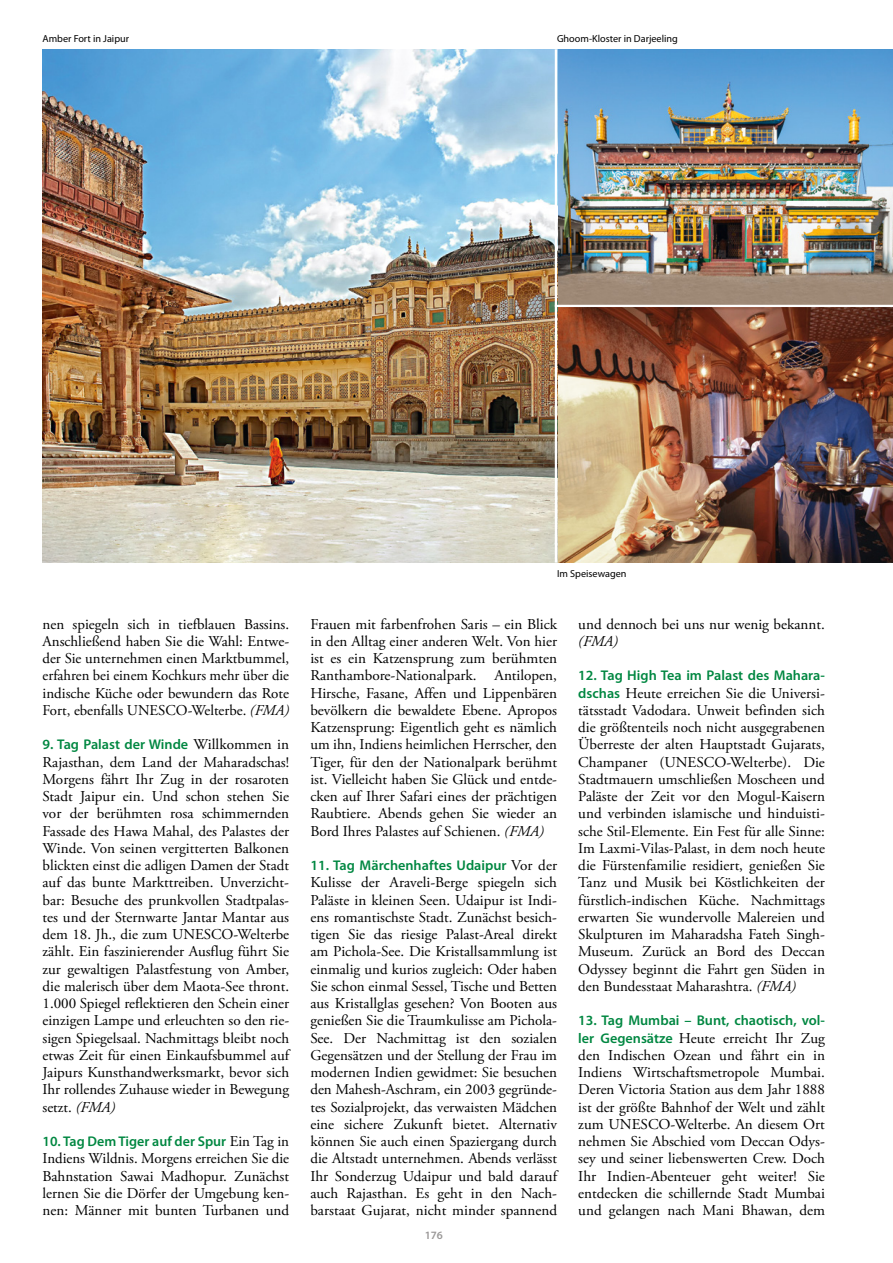
<style>
.page{position:relative;width:893px;height:1263px;background:#fff}
.page>*{position:absolute;margin:0;border:0;box-sizing:border-box;transform-origin:0 0}
.t1{font:15px/17.2px "Adobe Garamond Pro";color:#000;text-align:justify}
.t2{font:italic 15px "Adobe Garamond Pro";color:#000}
.t3{font:600 14.1px "Myriad Pro";color:#008741}
.t4{font:600 11.25px "Myriad Pro";color:#9a9897}
.t5{font:10.2px "Myriad Pro";color:#000}
.s1{font-style:italic}
.s2{font-family:"Adobe Garamond Pro";font-weight:400;font-size:15px;color:#000}
.s3{font-family:"Myriad Pro";font-weight:600;font-size:14.1px;color:#008741}
</style>
<div class="page">
<img style="left:43px;top:49px;width:850px;height:513px">
<hr style="left:555px;top:305px;width:338px;height:2px;background:#fff">
<hr style="left:555px;top:49px;width:2px;height:513px;background:#fff">
<p class="t5" style="left:43px;top:33px;width:88px">Amber Fort in Jaipur</p>
<p class="t5" style="left:557px;top:33px;width:122px">Ghoom-Kloster in Darjeeling</p>
<p class="t1" style="left:43px;top:616px;width:248px">nen spiegeln sich in tiefblauen Bassins.<br>Anschließend haben Sie die Wahl: Entwe&shy;der Sie unternehmen einen Marktbummel, erfahren bei einem Kochkurs mehr über die indische Küche oder bewundern das Rote Fort, ebenfalls UNESCO-Welterbe. <span class="s1">(FMA)</span></p>
<p class="t3" style="left:43px;top:737px;width:248px">9. Tag Palast der Winde <span class="s2">Willkommen in</span></p>
<p class="t1" style="left:43px;top:754px;width:248px">Rajasthan, dem Land der Maharadschas!<br>Morgens fährt Ihr Zug in der rosaroten Stadt Jaipur ein. Und schon stehen Sie vor der berühmten rosa schimmernden Fassade des Hawa Mahal, des Palastes der Winde. Von seinen vergitterten Balkonen blickten einst die adligen Damen der Stadt auf das bunte Markttreiben. Unverzicht&shy;bar: Besuche des prunkvollen Stadtpalas&shy;tes und der Sternwarte Jantar Mantar aus dem 18. Jh., die zum UNESCO-Welterbe zählt. Ein faszinierender Ausflug führt Sie zur gewaltigen Palastfestung von Amber, die malerisch über dem Maota-See thront.<br>1.000 Spiegel reflektieren den Schein einer einzigen Lampe und erleuchten so den rie&shy;sigen Spiegelsaal. Nachmittags bleibt noch etwas Zeit für einen Einkaufsbummel auf Jaipurs Kunsthandwerksmarkt, bevor sich Ihr rollendes Zuhause wieder in Bewegung setzt. <span class="s1">(FMA)</span></p>
<p class="t3" style="left:43px;top:1134px;width:248px">10. Tag Dem Tiger auf der Spur <span class="s2">Ein Tag in</span></p>
<p class="t1" style="left:43px;top:1150px;width:248px">Indiens Wildnis. Morgens erreichen Sie die Bahnstation Sawai Madhopur. Zunächst lernen Sie die Dörfer der Umgebung ken&shy;nen: Männer mit bunten Turbanen und</p>
<p class="t5" style="left:557px;top:567px;width:71px">Im Speisewagen</p>
<p class="t1" style="left:310px;top:616px;width:248px">Frauen mit farbenfrohen Saris – ein Blick in den Alltag einer anderen Welt. Von hier ist es ein Katzensprung zum berühmten Ranthambore-Nationalpark. Antilopen, Hirsche, Fasane, Affen und Lippenbären bevölkern die bewaldete Ebene. Apropos Katzensprung: Eigentlich geht es nämlich um ihn, Indiens heimlichen Herrscher, den Tiger, für den der Nationalpark berühmt ist. Vielleicht haben Sie Glück und entde&shy;cken auf Ihrer Safari eines der prächtigen Raubtiere. Abends gehen Sie wieder an Bord Ihres Palastes auf Schienen. <span class="s1">(FMA)</span></p>
<p class="t3" style="left:310px;top:858px;width:248px">11. Tag Märchenhaftes Udaipur <span class="s2">Vor der</span></p>
<p class="t1" style="left:310px;top:874px;width:248px">Kulisse der Araveli-Berge spiegeln sich Paläste in kleinen Seen. Udaipur ist Indi&shy;ens romantischste Stadt. Zunächst besich&shy;tigen Sie das riesige Palast-Areal direkt am Pichola-See. Die Kristallsammlung ist einmalig und kurios zugleich: Oder haben Sie schon einmal Sessel, Tische und Betten aus Kristallglas gesehen? Von Booten aus genießen Sie die Traumkulisse am Pichola-See. Der Nachmittag ist den sozialen Gegensätzen und der Stellung der Frau im modernen Indien gewidmet: Sie besuchen den Mahesh-Aschram, ein 2003 gegründe&shy;tes Sozialprojekt, das verwaisten Mädchen eine sichere Zukunft bietet. Alternativ können Sie auch einen Spaziergang durch die Altstadt unternehmen. Abends verlässt Ihr Sonderzug Udaipur und bald darauf auch Rajasthan. Es geht in den Nach&shy;barstaat Gujarat, nicht minder spannend</p>
<p class="t4" style="left:425px;top:1229px;width:20px">176</p>
<p class="t1" style="left:578px;top:616px;width:248px">und dennoch bei uns nur wenig bekannt.</p>
<p class="t2" style="left:578px;top:632px;width:41px">(FMA)</p>
<p class="t3" style="left:578px;top:668px;width:248px">12. Tag High Tea im Palast des Mahara-</p>
<p class="t1" style="left:578px;top:685px;width:248px"><span class="s3">dschas</span> Heute erreichen Sie die Universi&shy;tätsstadt Vadodara. Unweit befinden sich die größtenteils noch nicht ausgegrabenen Überreste der alten Hauptstadt Gujarats, Champaner (UNESCO-Welterbe). Die Stadtmauern umschließen Moscheen und Paläste der Zeit vor den Mogul-Kaisern und verbinden islamische und hinduisti&shy;sche Stil-Elemente. Ein Fest für alle Sinne:<br>Im Laxmi-Vilas-Palast, in dem noch heute die Fürstenfamilie residiert, genießen Sie Tanz und Musik bei Köstlichkeiten der fürstlich-indischen Küche. Nachmittags erwarten Sie wundervolle Malereien und Skulpturen im Maharadsha Fateh Singh-Museum. Zurück an Bord des Deccan Odyssey beginnt die Fahrt gen Süden in den Bundesstaat Maharashtra. <span class="s1">(FMA)</span></p>
<p class="t3" style="left:578px;top:1013px;width:248px">13. Tag Mumbai – Bunt, chaotisch, vol-</p>
<p class="t1" style="left:578px;top:1030px;width:248px"><span class="s3">ler Gegensätze</span> Heute erreicht Ihr Zug den Indischen Ozean und fährt ein in Indiens Wirtschaftsmetropole Mumbai.<br>Deren Victoria Station aus dem Jahr 1888 ist der größte Bahnhof der Welt und zählt zum UNESCO-Welterbe. An diesem Ort nehmen Sie Abschied vom Deccan Odys&shy;sey und seiner liebenswerten Crew. Doch Ihr Indien-Abenteuer geht weiter! Sie entdecken die schillernde Stadt Mumbai und gelangen nach Mani Bhawan, dem</p>
</div>
